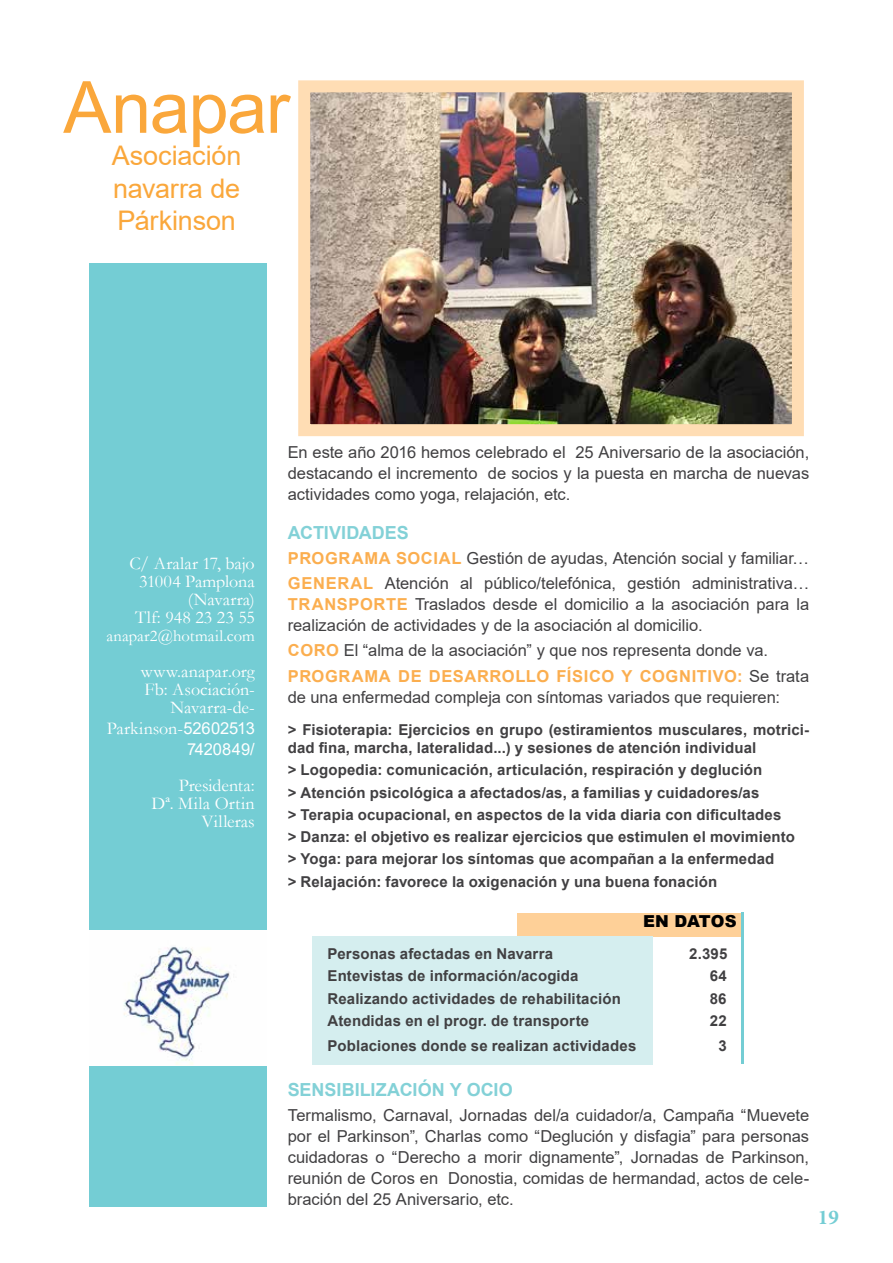
<style>
.page{position:relative;width:893px;height:1263px;background:#fff}
.page>*{position:absolute;margin:0;border:0;box-sizing:border-box;transform-origin:0 0}
.t1{font:72px "Arial";letter-spacing:-.02em;color:#faa73b}
.t2{font:27px/32.4px "Arial";letter-spacing:-.005em;color:#faa73b;text-align:justify}
.t3{font:700 21px "Minion Pro";color:#74cdd4}
.t4{font:18px/18px "Garamond";color:#fff;text-align:right}
.t5{font:700 18px "Arial";color:#83d1d7}
.t6{font:16.5px/21px "Arial";color:#414042;text-align:justify}
.t7{font:700 16.5px "Arial";color:#fbae4f}
.t8{font:16.5px "Garamond";letter-spacing:.01em;color:#fff}
.t9{font:16.5px "Arial";color:#fff}
.t10{font:900 16.5px "Arial";color:#000}
.t11{font:700 15px/22.2px "Arial";letter-spacing:.01em;color:#414042}
.s1{font-family:"Arial";font-size:16.5px}
.s2{font-weight:700;color:#fbae4f}
</style>
<div class="page">
<div style="left:89px;top:263px;width:178px;height:943px;background:#74cdd4"></div>
<img style="left:89px;top:930px;width:178px;height:135px">
<div style="left:517px;top:913px;width:225px;height:23px;background:#fed098"></div>
<div style="left:312px;top:936px;width:341px;height:129px;background:#d5eeef"></div>
<hr style="left:741px;top:913px;width:2px;height:151px;background:#74cdd4">
<img style="left:311px;top:93px;width:480px;height:330px">
<div style="left:298px;top:80px;width:506px;height:356px;border:12px solid #ffddb4"></div>
<h1 class="t1" style="left:63px;top:58px;width:228px">Anapar</h1>
<h2 class="t2" style="left:112px;top:139px;width:131px">Asociación navarra de Párkinson</h2>
<p class="t4" style="left:130px;top:553px;width:127px">C/ Aralar 17, bajo<br>31004 Pamplona (Navarra)<br>Tlf: 948 23 23 55</p>
<p class="t8" style="left:106px;top:624px;width:150px">anapar2@hotmail.com</p>
<p class="t4" style="left:141px;top:661px;width:116px">www.anapar.org<br>Fb: Asociación-<br>Navarra-de-</p>
<p class="t4" style="left:107px;top:718px;width:150px">Parkinson-<span class="s1">52602513</span></p>
<p class="t9" style="left:187px;top:737px;width:69px">7420849/</p>
<p class="t4" style="left:151px;top:775px;width:105px">Presidenta:<br>Dª. Mila Ortin<br>Villeras</p>
<p class="t6" style="left:288px;top:442px;width:523px">En este año 2016 hemos celebrado el 25 Aniversario de la asociación, destacando el incremento de socios y la puesta en marcha de nuevas actividades como yoga, relajación, etc.</p>
<p class="t5" style="left:288px;top:520px;width:123px">ACTIVIDADES</p>
<p class="t7" style="left:288px;top:546px;width:14px">programa</p>
<p class="t7" style="left:396px;top:546px;width:12px">social</p>
<p class="t6" style="left:466px;top:547px;width:344px">Gestión de ayudas, Atención social y familiar…</p>
<p class="t7" style="left:288px;top:572px;width:13px">general</p>
<p class="t6" style="left:385px;top:573px;width:426px">Atención al público/telefónica, gestión administrativa…</p>
<p class="t7" style="left:288px;top:593px;width:13px">transporte</p>
<p class="t6" style="left:288px;top:594px;width:523px;text-indent:127px">Traslados desde el domicilio a la asociación para la realización de actividades y de la asociación al domicilio.</p>
<p class="t7" style="left:288px;top:639px;width:14px">coro</p>
<p class="t6" style="left:344px;top:640px;width:426px">El “alma de la asociación” y que nos representa donde va.</p>
<p class="t7" style="left:288px;top:664px;width:14px">programa</p>
<p class="t7" style="left:398px;top:664px;width:44px">de desarrollo</p>
<p class="t7" style="left:556px;top:664px;width:11px">físico</p>
<p class="t7" style="left:621px;top:664px;width:30px">y cognitivo</p>
<p class="t6" style="left:288px;top:665px;width:523px;text-indent:449px"><span class="s2">:</span> Se trata de una enfermedad compleja con síntomas variados que requieren:</p>
<p class="t11" style="left:288px;top:721px;width:523px;line-height:18px">&gt; Fisioterapia: Ejercicios en grupo (estiramientos musculares, motrici&shy;dad fina, marcha, lateralidad...) y sesiones de atención individual</p>
<p class="t11" style="left:288px;top:759px;width:509px">&gt; Logopedia: comunicación, articulación, respiración y deglución<br>&gt; Atención psicológica a afectados/as, a familias y cuidadores/as<br>&gt; Terapia ocupacional, en aspectos de la vida diaria con dificultades<br>&gt; Danza: el objetivo es realizar ejercicios que estimulen el movimiento &gt; Yoga: para mejorar los síntomas que acompañan a la enfermedad<br>&gt; Relajación: favorece la oxigenación y una buena fonación</p>
<p class="t10" style="left:643px;top:910px;width:95px">EN DATOS</p>
<p class="t11" style="left:328px;top:943px;width:227px">Personas afectadas en Navarra</p>
<p class="t11" style="left:689px;top:943px;width:40px">2.395</p>
<p class="t11" style="left:328px;top:965px;width:252px">Entevistas de información/acogida</p>
<p class="t11" style="left:710px;top:965px;width:19px">64</p>
<p class="t11" style="left:328px;top:987px;width:295px">Realizando actividades de rehabilitación</p>
<p class="t11" style="left:710px;top:987px;width:18px">86</p>
<p class="t11" style="left:328px;top:1010px;width:263px">Atendidas en el progr. de transporte</p>
<p class="t11" style="left:710px;top:1010px;width:18px">22</p>
<p class="t11" style="left:328px;top:1035px;width:310px">Poblaciones donde se realizan actividades</p>
<p class="t11" style="left:719px;top:1035px;width:10px">3</p>
<p class="t5" style="left:288px;top:1077px;width:227px">SENSIBILIZACIÓN Y OCIO</p>
<p class="t6" style="left:288px;top:1105px;width:523px">Termalismo, Carnaval, Jornadas del/a cuidador/a, Campaña “Muevete por el Parkinson”, Charlas como “Deglución y disfagia” para personas cuidadoras o “Derecho a morir dignamente”, Jornadas de Parkinson, reunión de Coros en Donostia, comidas de hermandad, actos de cele&shy;bración del 25 Aniversario, etc.</p>
<p class="t3" style="left:818px;top:1203px;width:22px">19</p>
</div>
